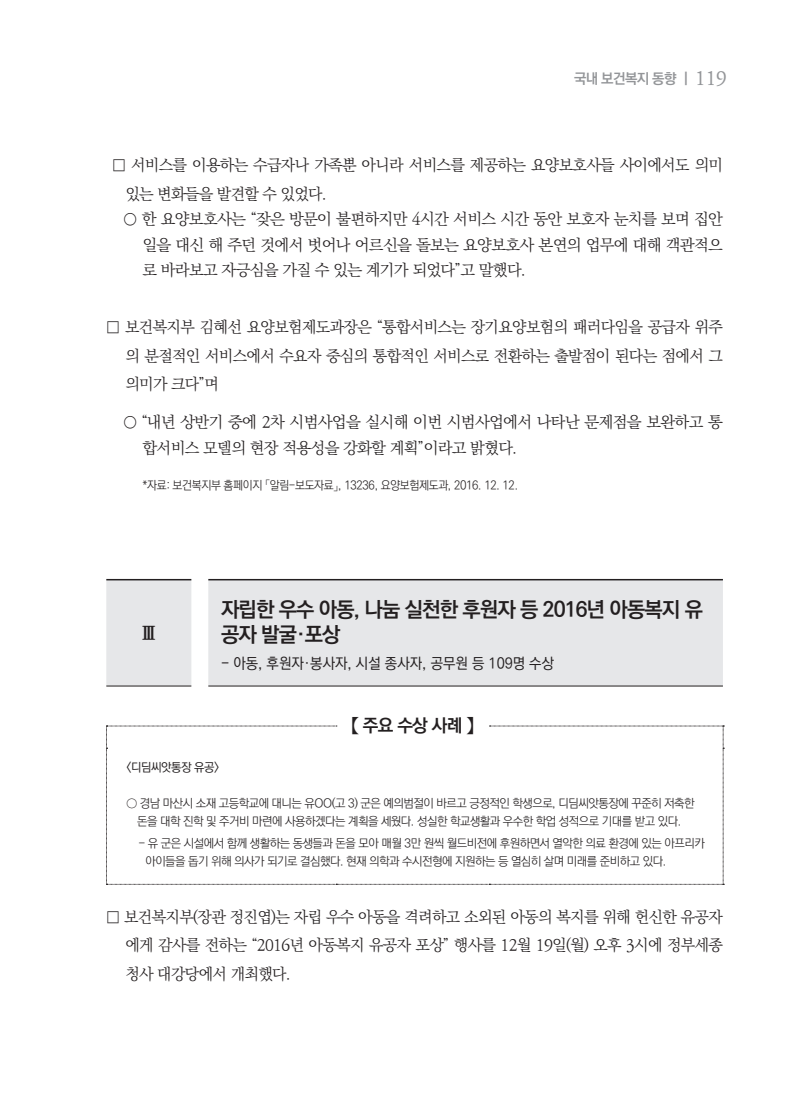
<style>
.page{position:relative;width:808px;height:1106px;background:#fff}
.page>*{position:absolute;margin:0;border:0;box-sizing:border-box;transform-origin:0 0}
.t1{font:21px/25.5px "Ko Pub Dotum PB";letter-spacing:-.04em;color:#231f20}
.t2{font:21px "YDVY Mj O15";color:#231f20}
.t3{font:18px "Ko Pub Dotum PB";color:#231f20}
.t4{font:15.75px/28.5px "Ko Pub Batang PL";letter-spacing:-.04em;color:#231f20;text-align:justify}
.t5{font:15px "Ko Pub Dotum PM";color:#231f20;scale:.95 1}
.t6{font:14.25px "Ko Pub Dotum PB";letter-spacing:-.04em;color:#939598}
.t7{font:12px/18px "Ko Pub Dotum PL";letter-spacing:-.04em;color:#231f20;text-align:center}
.t8{font:12px "Ko Pub Dotum PL";letter-spacing:-.04em;color:#231f20;scale:.95 1}
.t9{font:12px "Ko Pub Dotum PM";letter-spacing:-.04em;color:#231f20}
.s1{font-family:"Ko Pub Batang PM";font-size:18.75px}
</style>
<div class="page">
<div style="left:106px;top:579px;width:617px;height:107px;background:#e6e7e9"></div>
<hr style="left:106px;top:579px;width:85px;height:1px;background:#231f20">
<hr style="left:106px;top:685px;width:85px;height:1px;background:#231f20">
<hr style="left:208px;top:685px;width:515px;height:1px;background:#231f20">
<hr style="left:208px;top:579px;width:515px;height:1px;background:#231f20">
<svg style="left:106px;top:725px;width:618px;height:160px"></svg>
<p class="t6" style="left:574px;top:71px;width:154px">국내 보건복지 동향 | <span class="s1">119</span></p>
<p class="t4" style="left:125px;top:151px;width:599px;text-indent:-13px">□ 서비스를 이용하는 수급자나 가족뿐 아니라 서비스를 제공하는 요양보호사들 사이에서도 의미 있는 변화들을 발견할 수 있었다.</p>
<p class="t4" style="left:142px;top:207px;width:582px;line-height:25.5px;text-indent:-19px">○ 한 요양보호사는 “잦은 방문이 불편하지만 4시간 서비스 시간 동안 보호자 눈치를 보며 집안 일을 대신 해 주던 것에서 벗어나 어르신을 돌보는 요양보호사 본연의 업무에 대해 객관적으 로 바라보고 자긍심을 가질 수 있는 계기가 되었다”고 말했다.</p>
<p class="t4" style="left:125px;top:313px;width:599px;text-indent:-19px">□ 보건복지부 김혜선 요양보험제도과장은 “통합서비스는 장기요양보험의 패러다임을 공급자 위주 의 분절적인 서비스에서 수요자 중심의 통합적인 서비스로 전환하는 출발점이 된다는 점에서 그 의미가 크다”며</p>
<p class="t4" style="left:142px;top:410px;width:582px;line-height:25.5px;text-indent:-19px">○ “내년 상반기 중에 2차 시범사업을 실시해 이번 시범사업에서 나타난 문제점을 보완하고 통 합서비스 모델의 현장 적용성을 강화할 계획”이라고 밝혔다.</p>
<p class="t8" style="left:142px;top:479px;width:397px">*자료: 보건복지부 홈페이지 「알림-보도자료」, 13236, 요양보험제도과, 2016. 12. 12.</p>
<h1 class="t2" style="left:139px;top:620px;width:21px">Ⅲ</h1>
<h1 class="t1" style="left:221px;top:597px;width:483px">자립한 우수 아동, 나눔 실천한 후원자 등 2016년 아동복지 유 공자 발굴·포상</h1>
<p class="t5" style="left:221px;top:655px;width:352px">- 아동, 후원자·봉사자, 시설 종사자, 공무원 등 109명 수상</p>
<p class="t3" style="left:351px;top:716px;width:125px">【 주요 수상 사례 】</p>
<p class="t9" style="left:126px;top:761px;width:94px">&lt;디딤씨앗통장 유공&gt;</p>
<p class="t7" style="left:126px;top:794px;width:570px">○ 경남 마산시 소재 고등학교에 대니는 유OO(고 3) 군은 예의범절이 바르고 긍정적인 학생으로, 디딤씨앗통장에 꾸준히 저축한 돈을 대학 진학 및 주거비 마련에 사용하겠다는 계획을 세웠다. 성실한 학교생활과 우수한 학업 성적으로 기대를 받고 있다.</p>
<p class="t7" style="left:145px;top:834px;width:561px;text-align:left;text-indent:-7px">- 유 군은 시설에서 함께 생활하는 동생들과 돈을 모아 매월 3만 원씩 월드비전에 후원하면서 열악한 의료 환경에 있는 아프리카 아이들을 돕기 위해 의사가 되기로 결심했다. 현재 의학과 수시전형에 지원하는 등 열심히 살며 미래를 준비하고 있다.</p>
<p class="t4" style="left:125px;top:903px;width:599px;text-indent:-19px">□ 보건복지부(장관 정진엽)는 자립 우수 아동을 격려하고 소외된 아동의 복지를 위해 헌신한 유공자 에게 감사를 전하는 “2016년 아동복지 유공자 포상” 행사를 12월 19일(월) 오후 3시에 정부세종 청사 대강당에서 개최했다.</p>
</div>
